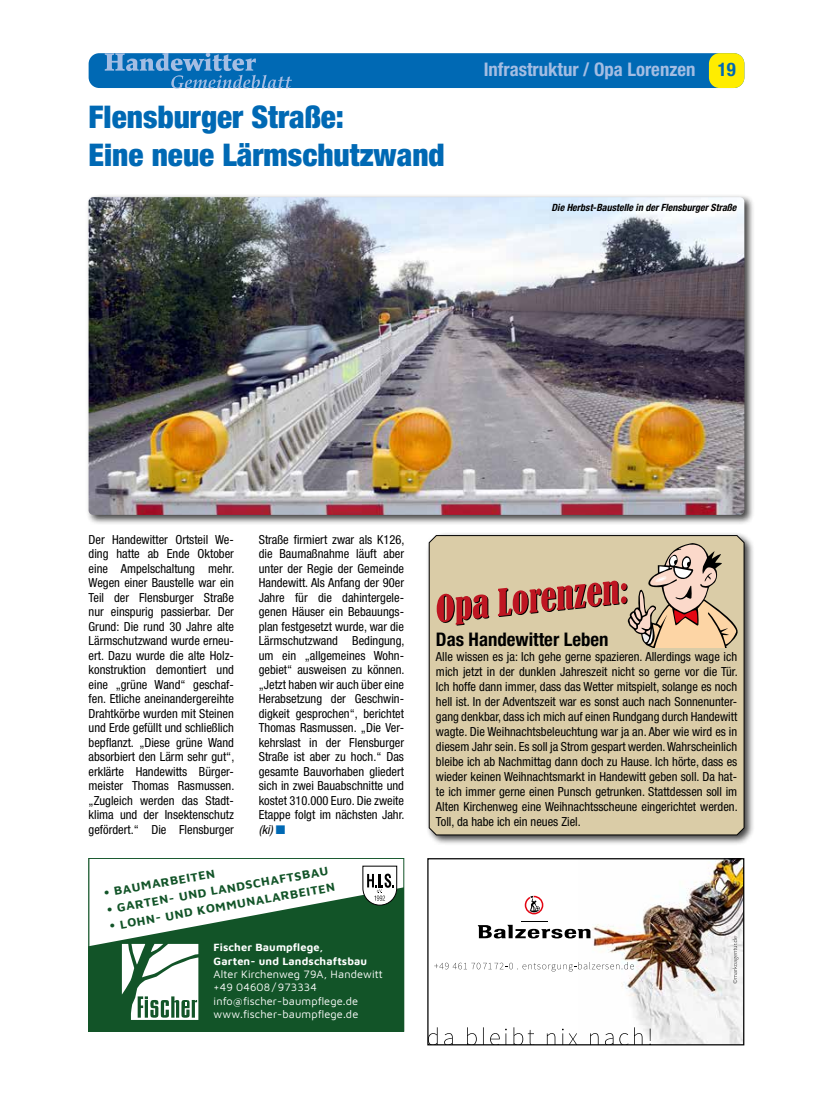
<style>
.page{position:relative;width:833px;height:1117px;background:#fff}
.page>*{position:absolute;margin:0;border:0;box-sizing:border-box;transform-origin:0 0}
.t1{font:900 condensed 31.25px/37.5px "Helvetica Neue LT Pro";color:#0069b4}
.t2{font:700 condensed 18.75px "Helvetica Neue LT Pro";color:#a4bde3}
.t3{font:700 condensed 18.75px "Helvetica Neue LT Pro";color:#000}
.t4{font:condensed 12.5px/14.5px "Helvetica Neue LT Pro";color:#000;text-align:justify}
.t5{font:700 12.25px "Maven Pro";color:#125428}
.t6{font:11px/13.5px "Maven Pro";letter-spacing:.01em;color:#fff}
.t7{font:700 11px/13.5px "Maven Pro";letter-spacing:.01em;color:#fff}
.t8{font:italic 700 condensed 10px "Helvetica Neue LT Pro";color:#000}
.s1{color:#0069b4}
.s2{font-style:italic}
</style>
<div class="page">
<div style="left:89px;top:53px;width:655px;height:35px;background:#0069b4;border-radius:11px"></div>
<div style="left:709px;top:53px;width:35px;height:35px;background:#ffed00;border-radius:11px"></div>
<svg style="left:105px;top:53px;width:187px;height:35px"></svg>
<div style="left:425px;top:532px;width:329px;height:313px;background:#000;opacity:.75"></div>
<div style="left:428px;top:534px;width:316px;height:301px;background:#dacca7"></div>
<svg style="left:437px;top:593px;width:52px;height:32px;background:#b5564f"></svg>
<svg style="left:498px;top:543px;width:239px;height:104px;background:#cfb194"></svg>
<div style="left:85px;top:194px;width:669px;height:331px;background:#000;opacity:.75"></div>
<img style="left:89px;top:197px;width:655px;height:317px">
<div style="left:89px;top:857px;width:315px;height:174px;background:#125428"></div>
<svg style="left:89px;top:857px;width:315px;height:162px"></svg>
<img style="left:578px;top:859px;width:164px;height:184px">
<svg style="left:732px;top:936px;width:6px;height:47px"></svg>
<svg style="left:434px;top:961px;width:200px;height:10px"></svg>
<svg style="left:477px;top:920px;width:113px;height:18px"></svg>
<svg style="left:525px;top:895px;width:18px;height:19px"></svg>
<svg style="left:429px;top:1027px;width:8px;height:16px"></svg>
<svg style="left:444px;top:1033px;width:9px;height:10px"></svg>
<svg style="left:467px;top:1027px;width:10px;height:16px"></svg>
<svg style="left:483px;top:1027px;width:24px;height:16px"></svg>
<svg style="left:513px;top:1027px;width:21px;height:16px"></svg>
<svg style="left:547px;top:1033px;width:8px;height:10px"></svg>
<svg style="left:562px;top:1028px;width:15px;height:15px"></svg>
<svg style="left:590px;top:1032px;width:8px;height:11px"></svg>
<svg style="left:605px;top:1032px;width:8px;height:11px"></svg>
<svg style="left:619px;top:1032px;width:9px;height:11px"></svg>
<svg style="left:634px;top:1027px;width:8px;height:16px"></svg>
<svg style="left:649px;top:1028px;width:2px;height:15px"></svg>
<div style="left:427px;top:857px;width:317px;height:188px;border:1px solid #000"></div>
<h1 class="t1" style="left:89px;top:98px;width:358px">Flensburger Straße:<br>Eine neue Lärmschutzwand</h1>
<h2 class="t2" style="left:484px;top:58px;width:254px">Infrastruktur / Opa Lorenzen <span class="s1">19</span></h2>
<p class="t8" style="left:551px;top:201px;width:186px">Die Herbst-Baustelle in der Flensburger Straße</p>
<p class="t4" style="left:89px;top:531px;width:147px">Der Handewitter Ortsteil We&shy;ding hatte ab Ende Oktober eine Ampelschaltung mehr.<br>Wegen einer Baustelle war ein Teil der Flensburger Straße nur einspurig passierbar. Der Grund: Die rund 30 Jahre alte Lärmschutzwand wurde erneu&shy;ert. Dazu wurde die alte Holz&shy;konstruktion demontiert und eine „grüne Wand“ geschaf&shy;fen. Etliche aneinandergereihte Drahtkörbe wurden mit Steinen und Erde gefüllt und schließlich bepflanzt. „Diese grüne Wand absorbiert den Lärm sehr gut“, erklärte Handewitts Bürger&shy;meister Thomas Rasmussen. „Zugleich werden das Stadt&shy;klima und der Insektenschutz gefördert.“ Die Flensburger</p>
<p class="t4" style="left:259px;top:531px;width:147px">Straße firmiert zwar als K126, die Baumaßnahme läuft aber unter der Regie der Gemeinde Handewitt. Als Anfang der 90er Jahre für die dahintergele&shy;genen Häuser ein Bebauungs&shy;plan festgesetzt wurde, war die Lärmschutzwand Bedingung, um ein „allgemeines Wohn&shy;gebiet“ ausweisen zu können. „Jetzt haben wir auch über eine Herabsetzung der Geschwin&shy;digkeit gesprochen“, berichtet Thomas Rasmussen. „Die Ver&shy;kehrslast in der Flensburger Straße ist aber zu hoch.“ Das gesamte Bauvorhaben gliedert sich in zwei Bauabschnitte und kostet 310.000 Euro. Die zweite Etappe folgt im nächsten Jahr. <span class="s2">(ki)</span> <span class="s1">■</span></p>
<p class="t5" style="left:105px;top:900px;width:227px;rotate:-10deg">• GARTEN- UND LANDSCHAFTSBAU</p>
<p class="t5" style="left:102px;top:884px;width:114px;rotate:-10deg">• BAUMARBEITEN</p>
<p class="t5" style="left:108px;top:917px;width:230px;rotate:-10deg">• LOHN- UND KOMMUNALARBEITEN</p>
<p class="t7" style="left:214px;top:939px;width:155px">Fischer Baumpflege,<br>Garten- und Landschaftsbau</p>
<p class="t6" style="left:214px;top:966px;width:171px">Alter Kirchenweg 79A, Handewitt +49 04608/973334 info@fischer-baumpflege.de www.fischer-baumpflege.de</p>
<h2 class="t3" style="left:436px;top:628px;width:174px">Das Handewitter Leben</h2>
<p class="t4" style="left:436px;top:649px;width:303px;line-height:15px">Alle wissen es ja: Ich gehe gerne spazieren. Allerdings wage ich mich jetzt in der dunklen Jahreszeit nicht so gerne vor die Tür.<br>Ich hoffe dann immer, dass das Wetter mitspielt, solange es noch hell ist. In der Adventszeit war es sonst auch nach Sonnenunter&shy;gang denkbar, dass ich mich auf einen Rundgang durch Handewitt wagte. Die Weihnachtsbeleuchtung war ja an. Aber wie wird es in diesem Jahr sein. Es soll ja Strom gespart werden. Wahrscheinlich bleibe ich ab Nachmittag dann doch zu Hause. Ich hörte, dass es wieder keinen Weihnachtsmarkt in Handewitt geben soll. Da hat&shy;te ich immer gerne einen Punsch getrunken. Stattdessen soll im Alten Kirchenweg eine Weihnachtsscheune eingerichtet werden.<br>Toll, da habe ich ein neues Ziel.</p>
</div>
